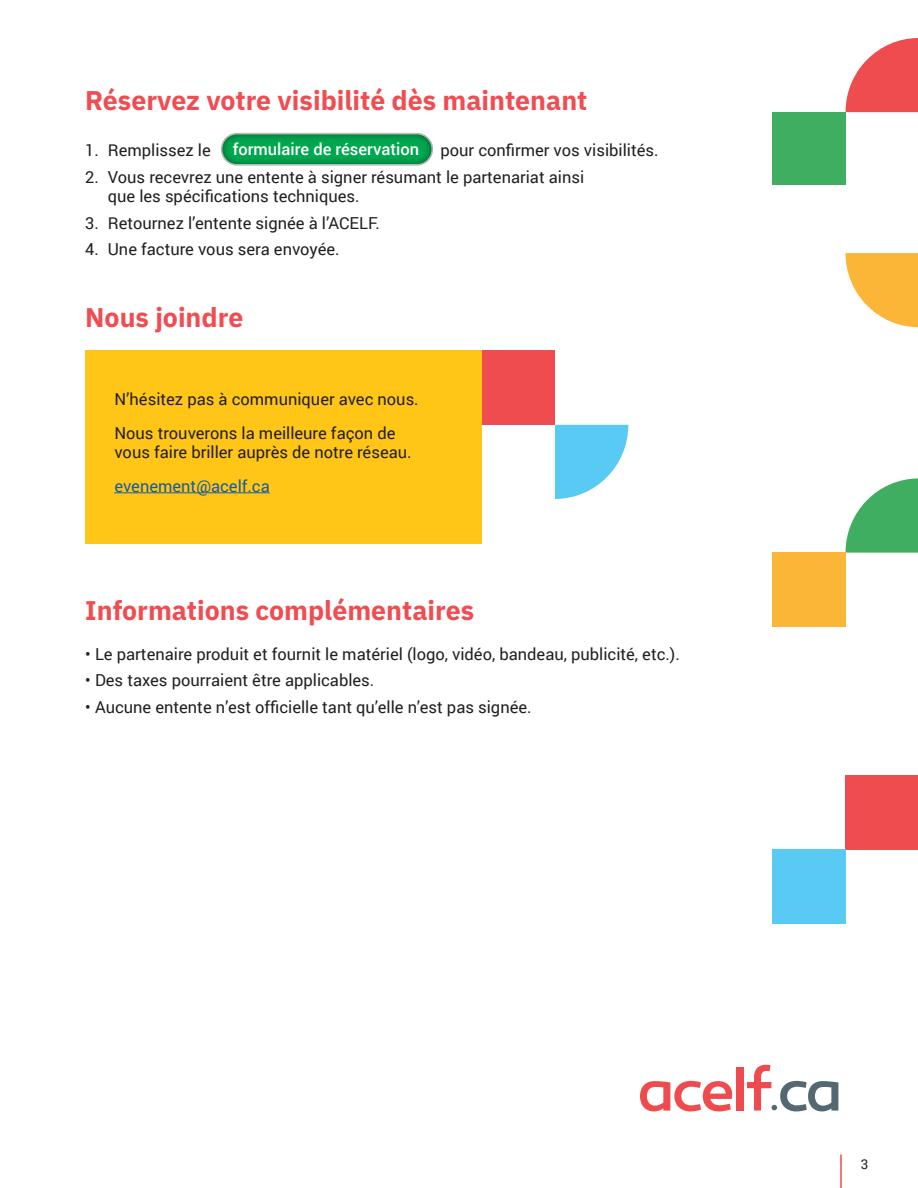
<style>
.page{position:relative;width:918px;height:1188px;background:#fff}
.page>*{position:absolute;margin:0;border:0;box-sizing:border-box;transform-origin:0 0}
.t1{font:700 27px "IBM Plex Sans";color:#ef4d51}
.t2{font:16.5px/19.8px "Roboto";color:#231f20}
.t3{font:500 16.5px "Roboto";color:#fff}
.t4{font:16.5px "Roboto";color:#175d9e}
.t5{font:13.5px "Roboto";color:#231f20}
</style>
<div class="page">
<div style="left:772px;top:112px;width:74px;height:73px;background:#40ae60"></div>
<svg style="left:846px;top:38px;width:72px;height:74px"></svg>
<svg style="left:846px;top:253px;width:72px;height:74px"></svg>
<svg style="left:846px;top:478px;width:72px;height:75px"></svg>
<svg style="left:555px;top:425px;width:73px;height:74px"></svg>
<div style="left:846px;top:775px;width:72px;height:75px;background:#ef4c50"></div>
<div style="left:482px;top:351px;width:73px;height:74px;background:#ef4c50"></div>
<div style="left:772px;top:553px;width:74px;height:74px;background:#fbb537"></div>
<div style="left:772px;top:850px;width:74px;height:74px;background:#59caf4"></div>
<hr style="left:840px;top:1155px;width:2px;height:33px;background:#ef4d51">
<div style="left:220px;top:130px;width:216px;height:36px;background:#231f20;opacity:.75"></div>
<svg style="left:640px;top:1081px;width:92px;height:30px"></svg>
<div style="left:737px;top:1067px;width:7px;height:44px;background:#ef4b4f"></div>
<svg style="left:747px;top:1065px;width:91px;height:46px"></svg>
<div style="left:85px;top:351px;width:397px;height:193px;background:#ffc617"></div>
<hr style="left:114px;top:492px;width:156px;height:1px;background:#175d9e">
<p class="t1" style="left:85px;top:79px;width:504px">Réservez votre visibilité dès maintenant</p>
<p class="t2" style="left:85px;top:140px;width:127px">1. Remplissez le</p>
<p class="t2" style="left:441px;top:140px;width:220px">pour confirmer vos visibilités.</p>
<p class="t2" style="left:108px;top:166px;width:478px;text-indent:-22px">2. Vous recevrez une entente à signer résumant le partenariat ainsi que les spécifications techniques.</p>
<p class="t2" style="left:85px;top:212px;width:296px">3. Retournez l’entente signée à l’ACELF.</p>
<p class="t2" style="left:85px;top:239px;width:256px">4. Une facture vous sera envoyée.</p>
<p class="t3" style="left:233px;top:138px;width:188px">formulaire de réservation</p>
<p class="t1" style="left:85px;top:296px;width:160px">Nous joindre</p>
<p class="t2" style="left:114px;top:389px;width:306px">N’hésitez pas à communiquer avec nous.</p>
<p class="t2" style="left:114px;top:422px;width:299px">Nous trouverons la meilleure façon de vous faire briller auprès de notre réseau.</p>
<p class="t4" style="left:114px;top:474px;width:157px">evenement@acelf.ca</p>
<p class="t1" style="left:85px;top:589px;width:390px">Informations complémentaires</p>
<p class="t2" style="left:85px;top:643px;width:596px">• Le partenaire produit et fournit le matériel (logo, vidéo, bandeau, publicité, etc.).</p>
<p class="t2" style="left:85px;top:670px;width:291px">• Des taxes pourraient être applicables.</p>
<p class="t2" style="left:85px;top:696px;width:448px">• Aucune entente n’est officielle tant qu’elle n’est pas signée.</p>
<p class="t5" style="left:861px;top:1154px;width:9px">3</p>
</div>
